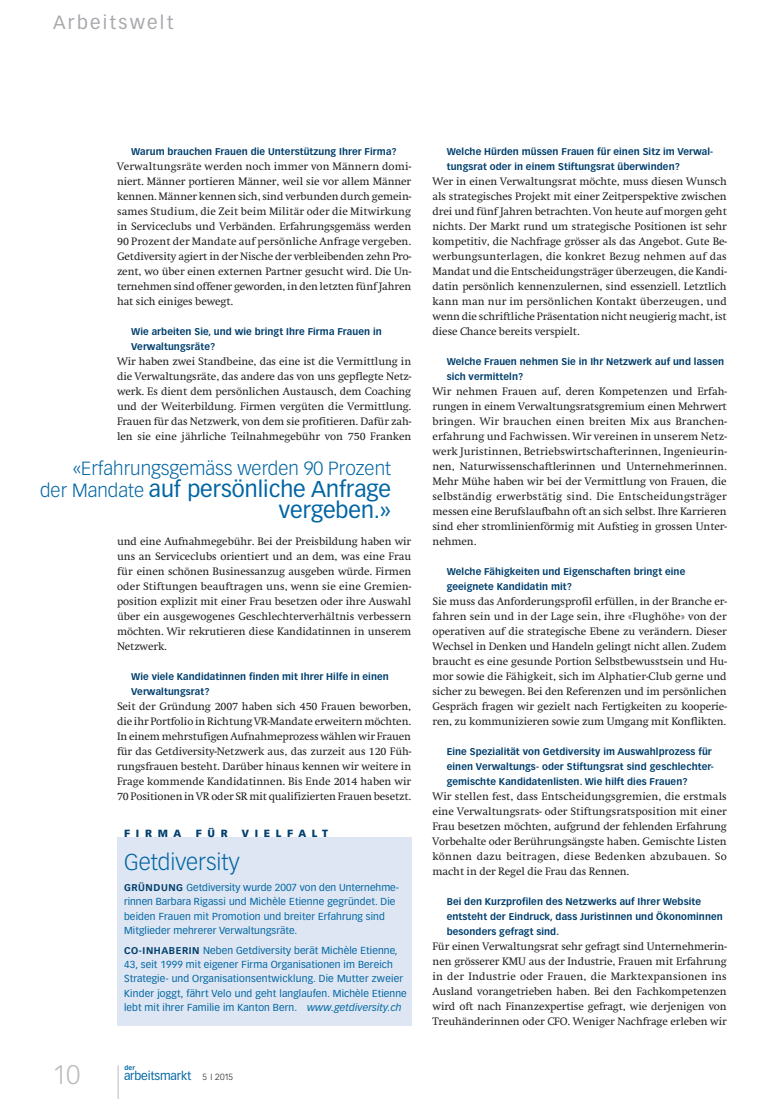
<style>
.page{position:relative;width:780px;height:1099px;background:#fff}
.page>*{position:absolute;margin:0;border:0;box-sizing:border-box;transform-origin:0 0}
.t1{font:300 26.25px "Vectora LT Std";color:#bcbdc0}
.t2{font:22.5px/21.2px "Vectora LT Std";color:#0065a4;text-align:right}
.t3{font:300 22.5px "Vectora LT Std";color:#0065a4}
.t4{font:300 18.75px "Vectora LT Std";color:#0065a4}
.t5{font:18.75px "Vectora LT Std";letter-spacing:.12em;color:#a8a9ad}
.t6{font:12px "Vectora LT Std";letter-spacing:-.015em;color:#0065a4}
.t7{font:11.25px/15px "Swift EF";letter-spacing:-.01em;color:#231f20;text-align:justify}
.t8{font:900 10.25px "Vectora LT Std";letter-spacing:.55em;color:#003f6e}
.t9{font:10px/14.4px "Vectora LT Std";letter-spacing:.01em;color:#0065a4}
.t10{font:700 9.62px/15px "Vectora LT Std";letter-spacing:.01em;color:#003f6e}
.t11{font:300 8.75px "Vectora LT Std";color:#231f20}
.t12{font:700 6.25px "Vectora LT Std";color:#0065a4}
.s1{font-weight:300;font-size:18.75px}
.s2{font-weight:700;font-size:9.62px;color:#003f6e}
.s3{font-style:italic}
</style>
<div class="page">
<hr style="left:118px;top:1065px;width:1px;height:33px;background:#bcbdc0">
<div style="left:117px;top:837px;width:294px;height:188px;background:#dde6f2"></div>
<h3 class="t5" style="left:53px;top:11px;width:122px">Arbeitswelt</h3>
<p class="t10" style="left:131px;top:144px;width:267px">Warum brauchen Frauen die Unterstützung Ihrer Firma?</p>
<p class="t7" style="left:117px;top:159px;width:296px">Verwaltungsräte werden noch immer von Männern domi&shy;niert. Männer portieren Männer, weil sie vor allem Männer kennen. Männer kennen sich, sind verbunden durch gemein&shy;sames Studium, die Zeit beim Militär oder die Mitwirkung in Serviceclubs und Verbänden. Erfahrungsgemäss werden 90 Prozent der Mandate auf persönliche Anfrage vergeben.<br>Getdiversity agiert in der Nische der verbleibenden zehn Pro&shy;zent, wo über einen externen Partner gesucht wird. Die Un&shy;ternehmen sind offener geworden, in den letzten fünf Jahren hat sich einiges bewegt.</p>
<p class="t10" style="left:131px;top:324px;width:252px">Wie arbeiten Sie, und wie bringt Ihre Firma Frauen in<br>Verwaltungsräte?</p>
<p class="t7" style="left:117px;top:354px;width:296px">Wir haben zwei Standbeine, das eine ist die Vermittlung in die Verwaltungsräte, das andere das von uns gepflegte Netz&shy;werk. Es dient dem persönlichen Austausch, dem Coaching und der Weiterbildung. Firmen vergüten die Vermittlung.<br>Frauen für das Netzwerk, von dem sie profitieren. Dafür zah&shy;len sie eine jährliche Teilnahmegebühr von 750 Franken</p>
<h3 class="t4" style="left:73px;top:458px;width:319px">«Erfahrungsgemäss werden 90 Prozent</h3>
<h2 class="t2" style="left:40px;top:478px;width:352px"><span class="s1">der Mandate</span> auf persönliche Anfrage vergeben.»</h2>
<p class="t7" style="left:117px;top:534px;width:296px">und eine Aufnahmegebühr. Bei der Preisbildung haben wir uns an Serviceclubs orientiert und an dem, was eine Frau für einen schönen Businessanzug ausgeben würde. Firmen oder Stiftungen beauftragen uns, wenn sie eine Gremien&shy;position explizit mit einer Frau besetzen oder ihre Auswahl über ein ausgewogenes Geschlechterverhältnis verbessern möchten. Wir rekrutieren diese Kandidatinnen in unserem Netzwerk.</p>
<p class="t10" style="left:131px;top:669px;width:259px">Wie viele Kandidatinnen finden mit Ihrer Hilfe in einen<br>Verwaltungsrat?</p>
<p class="t7" style="left:117px;top:699px;width:296px">Seit der Gründung 2007 haben sich 450 Frauen beworben, die ihr Portfolio in Richtung VR-Mandate erweitern möchten.<br>In einem mehrstufigen Aufnahmeprozess wählen wir Frauen für das Getdiversity-Netzwerk aus, das zurzeit aus 120 Füh&shy;rungsfrauen besteht. Darüber hinaus kennen wir weitere in Frage kommende Kandidatinnen. Bis Ende 2014 haben wir 70 Positionen in VR oder SR mit qualifizierten Frauen besetzt.</p>
<p class="t8" style="left:124px;top:826px;width:59px">F IRMA</p>
<p class="t8" style="left:196px;top:826px;width:34px">FÜR</p>
<p class="t8" style="left:242px;top:826px;width:88px">VIELFALT</p>
<h2 class="t3" style="left:124px;top:848px;width:117px">Getdiversity</h2>
<p class="t9" style="left:124px;top:880px;width:276px"><span class="s2">Gr ünd ung</span> Getdiversity wurde 2007 von den Unternehme&shy;rinnen Barbara Rigassi und Michèle Etienne gegründet. Die beiden Frauen mit Promotion und breiter Erfahrung sind Mitglieder mehrerer Verwaltungsräte.</p>
<p class="t10" style="left:124px;top:942px;width:30px">Co-Inhaberin</p>
<p class="t9" style="left:124px;top:943px;width:284px;text-indent:79px">Neben Getdiversity berät Michèle Etienne, 43, seit 1999 mit eigener Firma Organisationen im Bereich Strategie- und Organisationsentwicklung. Die Mutter zweier Kinder joggt, fährt Velo und geht langlaufen. Michèle Etienne lebt mit ihrer Familie im Kanton Bern. <span class="s3">www.getdiversity.ch</span></p>
<h1 class="t1" style="left:53px;top:1059px;width:29px">10</h1>
<p class="t11" style="left:202px;top:1071px;width:32px">5 I 2015</p>
<p class="t12" style="left:125px;top:1064px;width:12px">der</p>
<p class="t6" style="left:124px;top:1068px;width:69px">arbeitsmarkt</p>
<p class="t10" style="left:446px;top:144px;width:268px">Welche Hürden müssen Frauen für einen Sitz im Verwal&shy;tungsrat oder in einem Stiftungsrat überwinden?</p>
<p class="t7" style="left:432px;top:174px;width:296px">Wer in einen Verwaltungsrat möchte, muss diesen Wunsch als strategisches Projekt mit einer Zeitperspektive zwischen drei und fünf Jahren betrachten. Von heute auf morgen geht nichts. Der Markt rund um strategische Positionen ist sehr kompetitiv, die Nachfrage grösser als das Angebot. Gute Be&shy;werbungsunterlagen, die konkret Bezug nehmen auf das Mandat und die Entscheidungsträger überzeugen, die Kandi&shy;datin persönlich kennenzulernen, sind essenziell. Letztlich kann man nur im persönlichen Kontakt überzeugen, und wenn die schriftliche Präsentation nicht neugierig macht, ist diese Chance bereits verspielt.</p>
<p class="t10" style="left:446px;top:354px;width:279px">Welche Frauen nehmen Sie in Ihr Netzwerk auf und lassen sich vermitteln?</p>
<p class="t7" style="left:432px;top:384px;width:296px">Wir nehmen Frauen auf, deren Kompetenzen und Erfah&shy;rungen in einem Verwaltungsratsgremium einen Mehrwert bringen. Wir brauchen einen breiten Mix aus Branchen&shy;erfahrung und Fachwissen. Wir vereinen in unserem Netz&shy;werk Juristinnen, Betriebswirtschafterinnen, Ingenieurin&shy;nen, Naturwissenschaftlerinnen und Unternehmerinnen.<br>Mehr Mühe haben wir bei der Vermittlung von Frauen, die selbständig erwerbstätig sind. Die Entscheidungsträger messen eine Berufslaufbahn oft an sich selbst. Ihre Karrieren sind eher stromlinienförmig mit Aufstieg in grossen Unter&shy;nehmen.</p>
<p class="t10" style="left:446px;top:564px;width:240px">Welche Fähigkeiten und Eigenschaften bringt eine geeignete Kandidatin mit?</p>
<p class="t7" style="left:432px;top:594px;width:296px">Sie muss das Anforderungsprofil erfüllen, in der Branche er&shy;fahren sein und in der Lage sein, ihre «Flughöhe» von der operativen auf die strategische Ebene zu verändern. Dieser Wechsel in Denken und Handeln gelingt nicht allen. Zudem braucht es eine gesunde Portion Selbstbewusstsein und Hu&shy;mor sowie die Fähigkeit, sich im Alphatier-Club gerne und sicher zu bewegen. Bei den Referenzen und im persönlichen Gespräch fragen wir gezielt nach Fertigkeiten zu kooperie&shy;ren, zu kommunizieren sowie zum Umgang mit Konflikten.</p>
<p class="t10" style="left:446px;top:744px;width:268px">Eine Spezialität von Getdiversity im Auswahlprozess für einen Verwaltungs- oder Stiftungsrat sind geschlechter&shy;gemischte Kandidatenlisten. Wie hilft dies Frauen?</p>
<p class="t7" style="left:432px;top:789px;width:296px">Wir stellen fest, dass Entscheidungsgremien, die erstmals eine Verwaltungsrats- oder Stiftungsratsposition mit einer Frau besetzen möchten, aufgrund der fehlenden Erfahrung Vorbehalte oder Berührungsängste haben. Gemischte Listen können dazu beitragen, diese Bedenken abzubauen. So macht in der Regel die Frau das Rennen.</p>
<p class="t10" style="left:446px;top:894px;width:278px">Bei den Kurzprofilen des Netzwerks auf Ihrer Website entsteht der Eindruck, dass Juristinnen und Ökonominnen besonders gefragt sind.</p>
<p class="t7" style="left:432px;top:939px;width:296px">Für einen Verwaltungsrat sehr gefragt sind Unternehmerin&shy;nen grösserer KMU aus der Industrie, Frauen mit Erfahrung in der Industrie oder Frauen, die Marktexpansionen ins Ausland vorangetrieben haben. Bei den Fachkompetenzen wird oft nach Finanzexpertise gefragt, wie derjenigen von Treuhänderinnen oder CFO. Weniger Nachfrage erleben wir</p>
</div>
